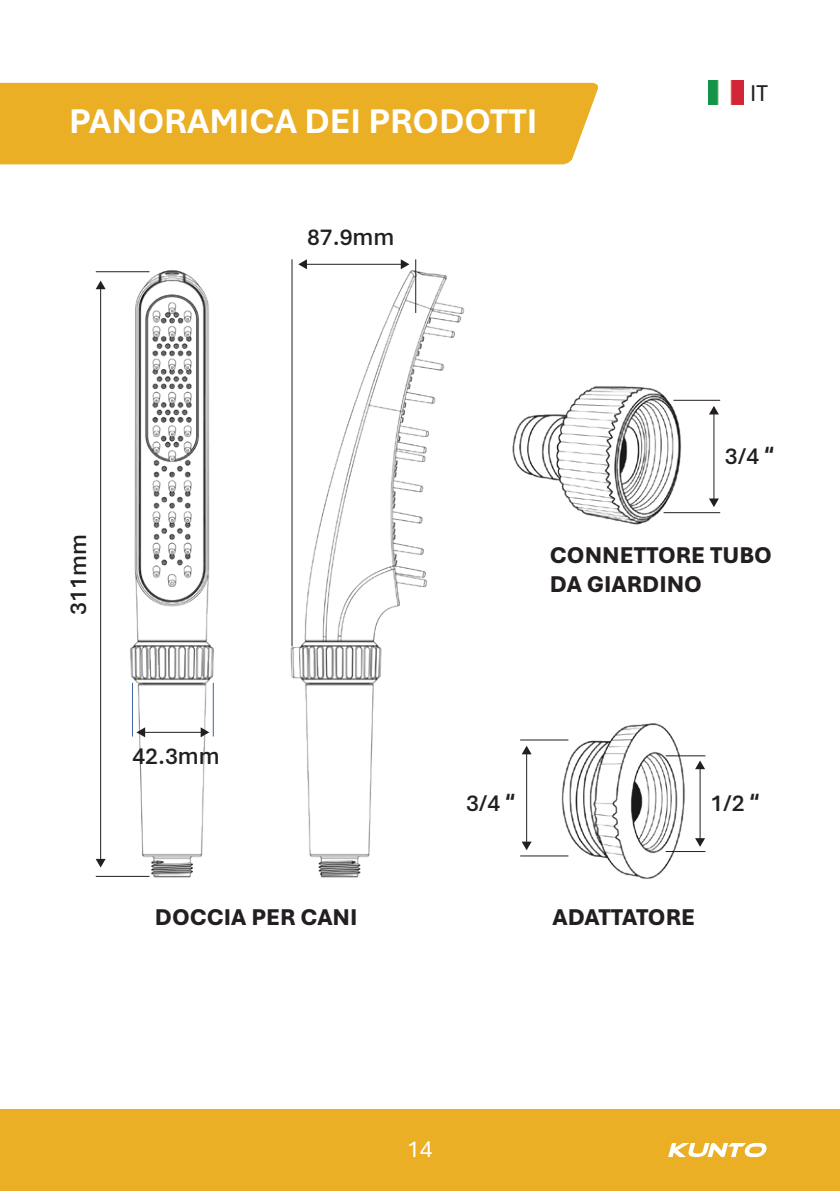
<style>
.page{position:relative;width:840px;height:1191px;background:#fff}
.page>*{position:absolute;margin:0;border:0;box-sizing:border-box;transform-origin:0 0}
.t1{font:700 36px "Aptos";color:#fff}
.t2{font:800 24px/28.8px "Aptos";color:#231f20}
.t3{font:600 24px "Aptos";color:#231f20}
.t4{font:800 24px "Aptos";letter-spacing:-.02em;color:#231f20}
.t5{font:24px "Aptos";color:#231f20}
.t6{font:24px "Aptos";color:#fff}
.s1{font-family:"Aktiv Grotesk"}
</style>
<div class="page">
<hr style="left:100px;top:288px;width:1px;height:572px;background:#231f20">
<svg style="left:96px;top:280px;width:10px;height:9px"></svg>
<svg style="left:96px;top:859px;width:10px;height:8px"></svg>
<hr style="left:96px;top:875px;width:53px;height:2px;background:#231f20">
<hr style="left:520px;top:855px;width:48px;height:1px;background:#231f20">
<hr style="left:520px;top:739px;width:48px;height:1px;background:#231f20">
<hr style="left:525px;top:753px;width:2px;height:90px;background:#231f20">
<svg style="left:522px;top:745px;width:9px;height:9px"></svg>
<svg style="left:521px;top:841px;width:10px;height:9px"></svg>
<hr style="left:665px;top:755px;width:40px;height:1px;background:#231f20">
<hr style="left:665px;top:851px;width:40px;height:1px;background:#231f20">
<hr style="left:699px;top:767px;width:1px;height:72px;background:#231f20">
<svg style="left:695px;top:838px;width:9px;height:9px"></svg>
<svg style="left:695px;top:760px;width:9px;height:9px"></svg>
<hr style="left:673px;top:399px;width:46px;height:2px;background:#231f20">
<hr style="left:663px;top:512px;width:56px;height:1px;background:#231f20">
<hr style="left:712px;top:413px;width:2px;height:87px;background:#231f20">
<svg style="left:709px;top:498px;width:9px;height:9px"></svg>
<svg style="left:709px;top:406px;width:9px;height:8px"></svg>
<hr style="left:96px;top:271px;width:53px;height:1px;background:#231f20">
<div style="left:0;top:83px;width:598px;height:81px;background:#eaaf24"></div>
<img style="left:117px;top:259px;width:348px;height:619px">
<img style="left:552px;top:723px;width:140px;height:156px">
<img style="left:512px;top:386px;width:178px;height:139px">
<div style="left:0;top:1109px;width:839px;height:82px;background:#eaaf24"></div>
<hr style="left:144px;top:731px;width:58px;height:2px;background:#231f20">
<svg style="left:136px;top:727px;width:9px;height:10px"></svg>
<svg style="left:200px;top:727px;width:9px;height:10px"></svg>
<img style="left:708px;top:81px;width:34px;height:24px">
<svg style="left:668px;top:1143px;width:98px;height:14px"></svg>
<h1 class="t1" style="left:69px;top:97px;width:469px">PANORAMICA DEI PRODOTTI</h1>
<p class="t3" style="left:307px;top:221px;width:89px">87.9mm</p>
<p class="t5" style="left:749px;top:77px;width:19px">IT</p>
<p class="t3" style="left:62px;top:615px;width:82px;rotate:-90deg">311mm</p>
<p class="t3" style="left:132px;top:739px;width:89px">42.3mm</p>
<p class="t2" style="left:155px;top:901px;width:204px">DOCCIA PER CANI</p>
<p class="t3" style="left:724px;top:439px;width:51px">3/4 <span class="s1">“</span></p>
<p class="t2" style="left:549px;top:540px;width:223px">CONNETTORE TUBO<br>DA GIARDINO</p>
<p class="t3" style="left:466px;top:786px;width:51px">3/4 <span class="s1">“</span></p>
<p class="t3" style="left:710px;top:786px;width:51px">1/2 <span class="s1">“</span></p>
<p class="t4" style="left:552px;top:900px;width:144px">ADATTATORE</p>
<p class="t6" style="left:407px;top:1132px;width:27px">14</p>
</div>
